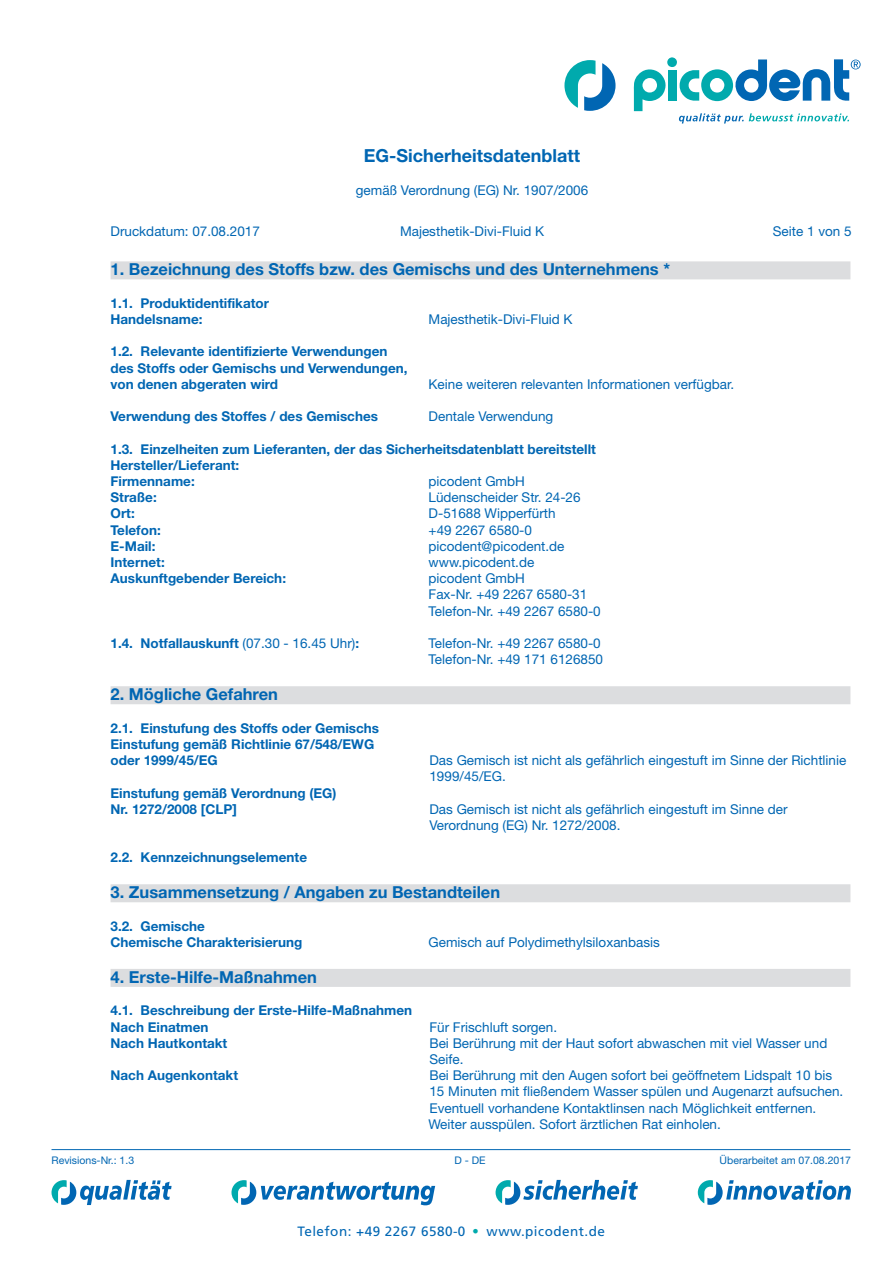
<style>
.page{position:relative;width:893px;height:1263px;background:#fff}
.page>*{position:absolute;margin:0;border:0;box-sizing:border-box;transform-origin:0 0}
.t1{font:39px "Frutiger LT Std";color:#00aaad}
.t2{font:700 18px "Helvetica Neue LT Std";color:#0166b3}
.t3{font:700 16.5px "Helvetica Neue LT Std";color:#0166b3}
.t4{font:13.5px/16.2px "Helvetica Neue LT Std";color:#0166b3}
.t5{font:700 13.5px/16.2px "Helvetica Neue LT Std";color:#0166b3}
.t6{font:13.5px "Frutiger LT Std";letter-spacing:.035em;color:#0166b3}
.t7{font:10.5px "Helvetica Neue LT Std";color:#0166b3}
.s1{font-weight:400}
</style>
<div class="page">
<svg style="left:52px;top:1180px;width:120px;height:25px"></svg>
<svg style="left:496px;top:1180px;width:142px;height:25px"></svg>
<svg style="left:698px;top:1180px;width:153px;height:25px"></svg>
<svg style="left:231px;top:1180px;width:204px;height:25px"></svg>
<svg style="left:634px;top:69px;width:32px;height:42px"></svg>
<div style="left:668px;top:70px;width:9px;height:31px;background:#00aaad"></div>
<div style="left:667px;top:57px;width:10px;height:10px;background:#00aaad;border-radius:50%"></div>
<svg style="left:564px;top:60px;width:51px;height:51px"></svg>
<svg style="left:679px;top:113px;width:170px;height:11px"></svg>
<svg style="left:680px;top:59px;width:181px;height:42px"></svg>
<hr style="left:52px;top:1149px;width:798px;height:1px;background:#0166b3">
<div style="left:111px;top:261px;width:739px;height:18px;background:#dcdddf"></div>
<div style="left:111px;top:686px;width:739px;height:18px;background:#dcdddf"></div>
<div style="left:111px;top:884px;width:739px;height:18px;background:#dcdddf"></div>
<div style="left:111px;top:969px;width:739px;height:18px;background:#dcdddf"></div>
<h2 class="t2" style="left:364px;top:144px;width:218px">EG-Sicherheitsdatenblatt</h2>
<p class="t4" style="left:356px;top:182px;width:234px">gemäß Verordnung (EG) Nr. 1907/2006</p>
<p class="t4" style="left:111px;top:223px;width:151px">Druckdatum: 07.08.2017</p>
<p class="t4" style="left:400px;top:223px;width:146px">Majesthetik-Divi-Fluid K</p>
<p class="t4" style="left:773px;top:223px;width:80px">Seite 1 von 5</p>
<p class="t3" style="left:111px;top:259px;width:561px">1. Bezeichnung des Stoffs bzw. des Gemischs und des Unternehmens *</p>
<p class="t5" style="left:111px;top:295px;width:160px">1.1. Produktidentifikator<br>Handelsname:</p>
<p class="t4" style="left:429px;top:311px;width:146px">Majesthetik-Divi-Fluid K</p>
<p class="t5" style="left:111px;top:343px;width:299px">1.2. Relevante identifizierte Verwendungen des Stoffs oder Gemischs und Verwendungen, von denen abgeraten wird</p>
<p class="t4" style="left:429px;top:376px;width:307px">Keine weiteren relevanten Informationen verfügbar.</p>
<p class="t5" style="left:111px;top:408px;width:269px">Verwendung des Stoffes / des Gemisches</p>
<p class="t4" style="left:429px;top:408px;width:126px">Dentale Verwendung</p>
<p class="t5" style="left:111px;top:440px;width:487px">1.3. Einzelheiten zum Lieferanten, der das Sicherheitsdatenblatt bereitstellt<br>Hersteller/Lieferant:<br>Firmenname:</p>
<p class="t4" style="left:429px;top:473px;width:98px">picodent GmbH</p>
<p class="t5" style="left:111px;top:489px;width:48px">Straße:</p>
<p class="t4" style="left:429px;top:489px;width:154px">Lüdenscheider Str. 24-26</p>
<p class="t5" style="left:111px;top:505px;width:26px">Ort:</p>
<p class="t4" style="left:429px;top:505px;width:129px">D-51688 Wipperfürth</p>
<p class="t5" style="left:111px;top:521px;width:52px">Telefon:</p>
<p class="t4" style="left:429px;top:522px;width:105px">+49 2267 6580-0</p>
<p class="t5" style="left:111px;top:538px;width:46px">E-Mail:</p>
<p class="t4" style="left:429px;top:538px;width:137px">picodent@picodent.de</p>
<p class="t5" style="left:111px;top:554px;width:56px">Internet:</p>
<p class="t4" style="left:429px;top:554px;width:107px">www.picodent.de</p>
<p class="t5" style="left:111px;top:570px;width:177px">Auskunftgebender Bereich:</p>
<p class="t4" style="left:429px;top:570px;width:174px">picodent GmbH<br>Fax-Nr. +49 2267 6580-31<br>Telefon-Nr. +49 2267 6580-0</p>
<p class="t5" style="left:111px;top:635px;width:250px">1.4. Notfallauskunft <span class="s1">(07.30 - 16.45 Uhr)</span>:</p>
<p class="t4" style="left:429px;top:635px;width:176px">Telefon-Nr. +49 2267 6580-0<br>Telefon-Nr. +49 171 6126850</p>
<p class="t3" style="left:111px;top:684px;width:169px">2. Mögliche Gefahren</p>
<p class="t5" style="left:111px;top:719px;width:270px">2.1. Einstufung des Stoffs oder Gemischs<br>Einstufung gemäß Richtlinie 67/548/EWG oder 1999/45/EG</p>
<p class="t4" style="left:429px;top:752px;width:418px">Das Gemisch ist nicht als gefährlich eingestuft im Sinne der Richtlinie<br>1999/45/EG.</p>
<p class="t5" style="left:111px;top:784px;width:227px">Einstufung gemäß Verordnung (EG)<br>Nr. 1272/2008 [CLP]</p>
<p class="t4" style="left:429px;top:801px;width:360px">Das Gemisch ist nicht als gefährlich eingestuft im Sinne der<br>Verordnung (EG) Nr. 1272/2008.</p>
<p class="t5" style="left:111px;top:849px;width:198px">2.2. Kennzeichnungselemente</p>
<p class="t3" style="left:111px;top:882px;width:391px">3. Zusammensetzung / Angaben zu Bestandteilen</p>
<p class="t5" style="left:111px;top:917px;width:193px">3.2. Gemische<br>Chemische Charakterisierung</p>
<p class="t4" style="left:429px;top:934px;width:233px">Gemisch auf Polydimethylsiloxanbasis</p>
<p class="t3" style="left:111px;top:967px;width:208px">4. Erste-Hilfe-Maßnahmen</p>
<p class="t5" style="left:111px;top:1002px;width:303px">4.1. Beschreibung der Erste-Hilfe-Maßnahmen<br>Nach Einatmen</p>
<p class="t4" style="left:429px;top:1018px;width:129px">Für Frischluft sorgen.</p>
<p class="t5" style="left:111px;top:1034px;width:118px">Nach Hautkontakt</p>
<p class="t4" style="left:429px;top:1035px;width:399px">Bei Berührung mit der Haut sofort abwaschen mit viel Wasser und<br>Seife.</p>
<p class="t5" style="left:111px;top:1067px;width:129px">Nach Augenkontakt</p>
<p class="t4" style="left:429px;top:1067px;width:416px">Bei Berührung mit den Augen sofort bei geöffnetem Lidspalt 10 bis 15 Minuten mit fließendem Wasser spülen und Augenarzt aufsuchen.<br>Eventuell vorhandene Kontaktlinsen nach Möglichkeit entfernen.<br>Weiter ausspülen. Sofort ärztlichen Rat einholen.</p>
<p class="t7" style="left:52px;top:1154px;width:84px">Revisions-Nr.: 1.3</p>
<p class="t7" style="left:454px;top:1154px;width:33px">D - DE</p>
<p class="t7" style="left:720px;top:1154px;width:133px">Überarbeitet am 07.08.2017</p>
<p class="t6" style="left:297px;top:1223px;width:170px">Telefon: +49 2267 6580-0</p>
<h1 class="t1" style="left:470px;top:1206px;width:12px">·</h1>
<p class="t6" style="left:487px;top:1223px;width:120px">www.picodent.de</p>
</div>
